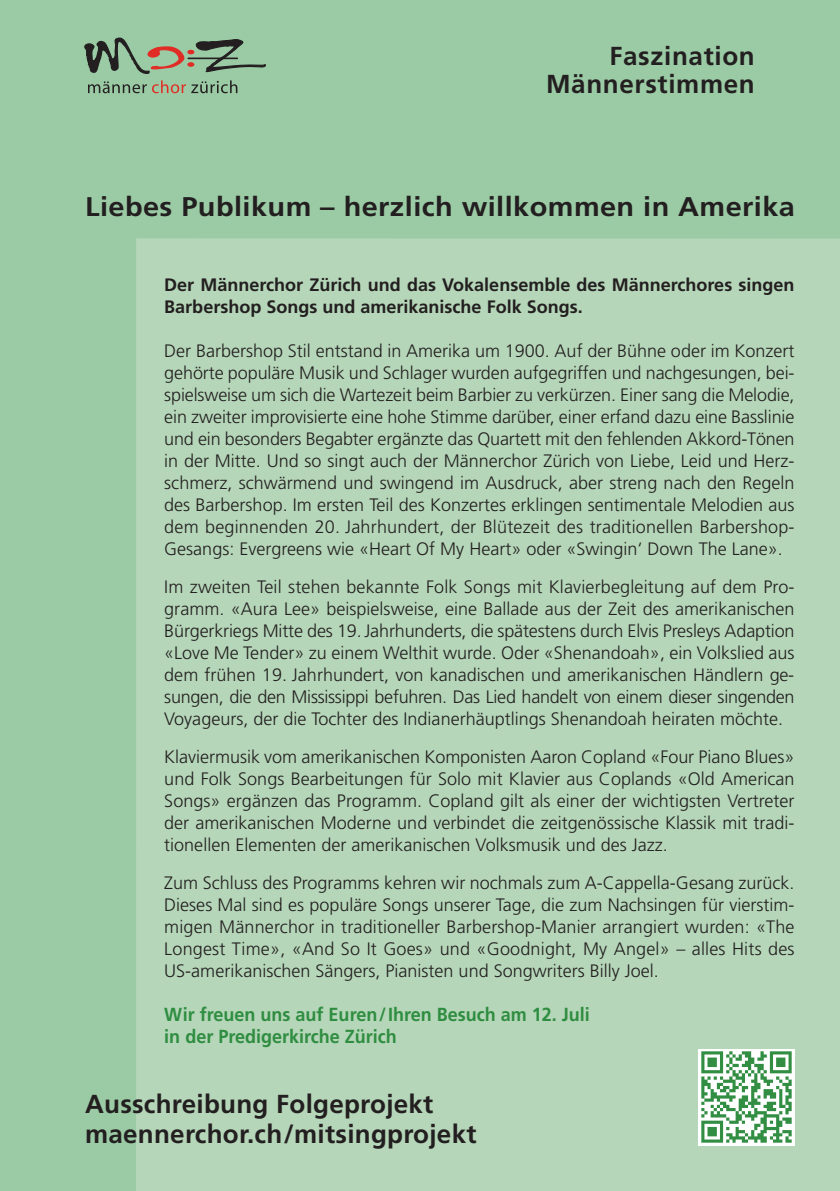
<style>
.page{position:relative;width:840px;height:1191px;background:#fff}
.page>*{position:absolute;margin:0;border:0;box-sizing:border-box;transform-origin:0 0}
.t1{font:700 27px "Frutiger";letter-spacing:.015em;color:#231f20;scale:1.07 1}
.t2{font:700 26px "Frutiger";letter-spacing:.01em;color:#231f20}
.t3{font:700 18.8px "Frutiger";color:#2f8d41;scale:.95 1}
.t4{font:300 18px/22px "Frutiger";color:#231f20;text-align:justify}
.t5{font:700 18px/22px "Frutiger";color:#231f20}
</style>
<div class="page">
<div style="left:0;top:0;width:839px;height:1191px;background:#9bcba5"></div>
<div style="left:136px;top:238px;width:703px;height:953px;background:#b5d6b8"></div>
<svg style="left:698px;top:1049px;width:96px;height:96px"></svg>
<img style="left:700px;top:1052px;width:91px;height:90px">
<svg style="left:84px;top:37px;width:182px;height:56px"></svg>
<p class="t2" style="left:609px;top:45px;width:147px">Faszination</p>
<p class="t2" style="left:545px;top:73px;width:210px">Männerstimmen</p>
<p class="t1" style="left:85px;top:196px;width:664px">Liebes Publikum – herzlich willkommen in Amerika</p>
<p class="t5" style="left:164px;top:275px;width:631px">Der Männerchor Zürich und das Vokalensemble des Männerchores singen<br>Barbershop Songs und amerikanische Folk Songs.</p>
<p class="t4" style="left:164px;top:341px;width:631px">Der Barbershop Stil entstand in Amerika um 1900. Auf der Bühne oder im Konzert gehörte populäre Musik und Schlager wurden aufgegriffen und nachgesungen, bei&shy;spielsweise um sich die Wartezeit beim Barbier zu verkürzen. Einer sang die Melodie, ein zweiter improvisierte eine hohe Stimme darüber, einer erfand dazu eine Basslinie und ein besonders Begabter ergänzte das Quartett mit den fehlenden Akkord-Tönen in der Mitte. Und so singt auch der Männerchor Zürich von Liebe, Leid und Herz&shy;schmerz, schwärmend und swingend im Ausdruck, aber streng nach den Regeln des Barbershop. Im ersten Teil des Konzertes erklingen sentimentale Melodien aus dem beginnenden 20. Jahrhundert, der Blütezeit des traditionellen Barbershop-Gesangs: Evergreens wie «Heart Of My Heart» oder «Swingin‘ Down The Lane».</p>
<p class="t4" style="left:164px;top:577px;width:631px">Im zweiten Teil stehen bekannte Folk Songs mit Klavierbegleitung auf dem Pro&shy;gramm. «Aura Lee» beispielsweise, eine Ballade aus der Zeit des amerikanischen Bürgerkriegs Mitte des 19. Jahrhunderts, die spätestens durch Elvis Presleys Adaption «Love Me Tender» zu einem Welthit wurde. Oder «Shenandoah», ein Volkslied aus dem frühen 19. Jahrhundert, von kanadischen und amerikanischen Händlern ge&shy;sungen, die den Mississippi befuhren. Das Lied handelt von einem dieser singenden Voyageurs, der die Tochter des Indianerhäuptlings Shenandoah heiraten möchte.</p>
<p class="t4" style="left:164px;top:747px;width:631px">Klaviermusik vom amerikanischen Komponisten Aaron Copland «Four Piano Blues» und Folk Songs Bearbeitungen für Solo mit Klavier aus Coplands «Old American Songs» ergänzen das Programm. Copland gilt als einer der wichtigsten Vertreter der amerikanischen Moderne und verbindet die zeitgenössische Klassik mit tradi&shy;tionellen Elementen der amerikanischen Volksmusik und des Jazz.</p>
<p class="t4" style="left:164px;top:873px;width:631px">Zum Schluss des Programms kehren wir nochmals zum A-Cappella-Gesang zurück.<br>Dieses Mal sind es populäre Songs unserer Tage, die zum Nachsingen für vierstim&shy;migen Männerchor in traditioneller Barbershop-Manier arrangiert wurden: «The Longest Time», «And So It Goes» und «Goodnight, My Angel» – alles Hits des US-amerikanischen Sängers, Pianisten und Songwriters Billy Joel.</p>
<p class="t3" style="left:164px;top:1007px;width:449px">Wir freuen uns auf Euren/Ihren Besuch am 12. Juli</p>
<p class="t3" style="left:164px;top:1029px;width:246px">in der Predigerkirche Zürich</p>
<p class="t2" style="left:85px;top:1093px;width:349px">Ausschreibung Folgeprojekt</p>
<p class="t2" style="left:85px;top:1123px;width:392px">maennerchor.ch/mitsingprojekt</p>
</div>
